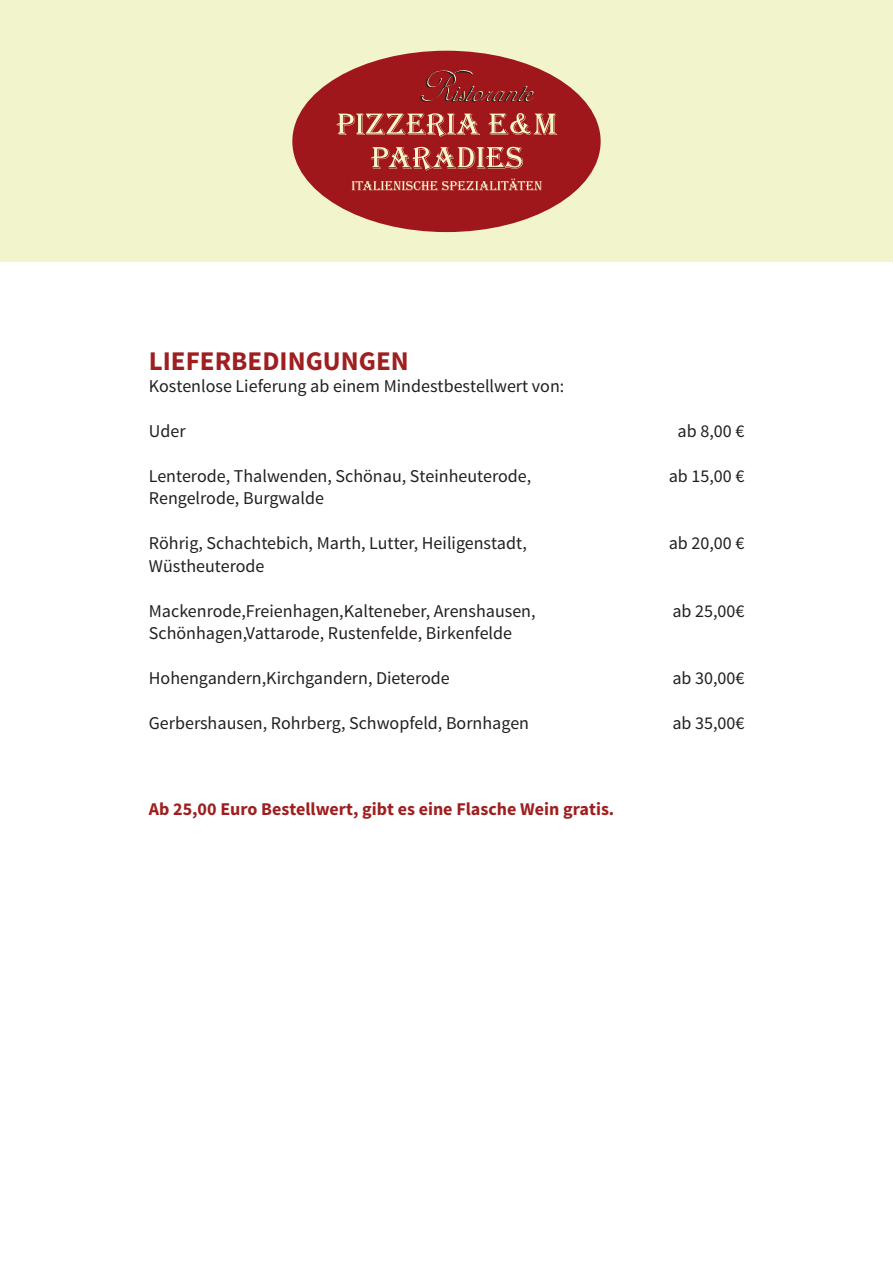
<style>
.page{position:relative;width:893px;height:1263px;background:#fff}
.page>*{position:absolute;margin:0;border:0;box-sizing:border-box;transform-origin:0 0}
.t1{font:700 27px "Source Sans Pro";color:#9f1f20}
.t2{font:18px "Source Sans Pro";color:#231f20}
.t3{font:700 18px "Source Sans Pro";color:#9f1f20}
</style>
<div class="page">
<div style="left:0;top:0;width:893px;height:261px;background:#f2f5cb"></div>
<div style="left:292px;top:51px;width:309px;height:181px;background:#9f171a;border-radius:50%"></div>
<svg style="left:351px;top:179px;width:191px;height:12px"></svg>
<svg style="left:420px;top:70px;width:114px;height:32px"></svg>
<svg style="left:336px;top:113px;width:221px;height:24px"></svg>
<svg style="left:371px;top:147px;width:152px;height:24px"></svg>
<h1 class="t1" style="left:149px;top:344px;width:261px">LIEFERBEDINGUNGEN</h1>
<p class="t2" style="left:149px;top:374px;width:417px">Kostenlose Lieferung ab einem Mindestbestellwert von:</p>
<p class="t2" style="left:149px;top:419px;width:38px">Uder</p>
<p class="t2" style="left:678px;top:419px;width:68px">ab 8,00 €</p>
<p class="t2" style="left:149px;top:464px;width:384px">Lenterode, Thalwenden, Schönau, Steinheuterode,</p>
<p class="t2" style="left:669px;top:464px;width:77px">ab 15,00 €</p>
<p class="t2" style="left:149px;top:487px;width:177px">Rengelrode, Burgwalde</p>
<p class="t2" style="left:149px;top:532px;width:380px">Röhrig, Schachtebich, Marth, Lutter, Heiligenstadt,</p>
<p class="t2" style="left:669px;top:532px;width:77px">ab 20,00 €</p>
<p class="t2" style="left:149px;top:554px;width:117px">Wüstheuterode</p>
<p class="t2" style="left:149px;top:599px;width:388px">Mackenrode,Freienhagen,Kalteneber, Arenshausen,</p>
<p class="t2" style="left:672px;top:599px;width:74px">ab 25,00€</p>
<p class="t2" style="left:149px;top:622px;width:365px">Schönhagen,Vattarode, Rustenfelde, Birkenfelde</p>
<p class="t2" style="left:149px;top:667px;width:303px">Hohengandern,Kirchgandern, Dieterode</p>
<p class="t2" style="left:672px;top:667px;width:74px">ab 30,00€</p>
<p class="t2" style="left:149px;top:712px;width:382px">Gerbershausen, Rohrberg, Schwopfeld, Bornhagen</p>
<p class="t2" style="left:672px;top:712px;width:74px">ab 35,00€</p>
<p class="t3" style="left:149px;top:797px;width:467px">Ab 25,00 Euro Bestellwert, gibt es eine Flasche Wein gratis.</p>
</div>
